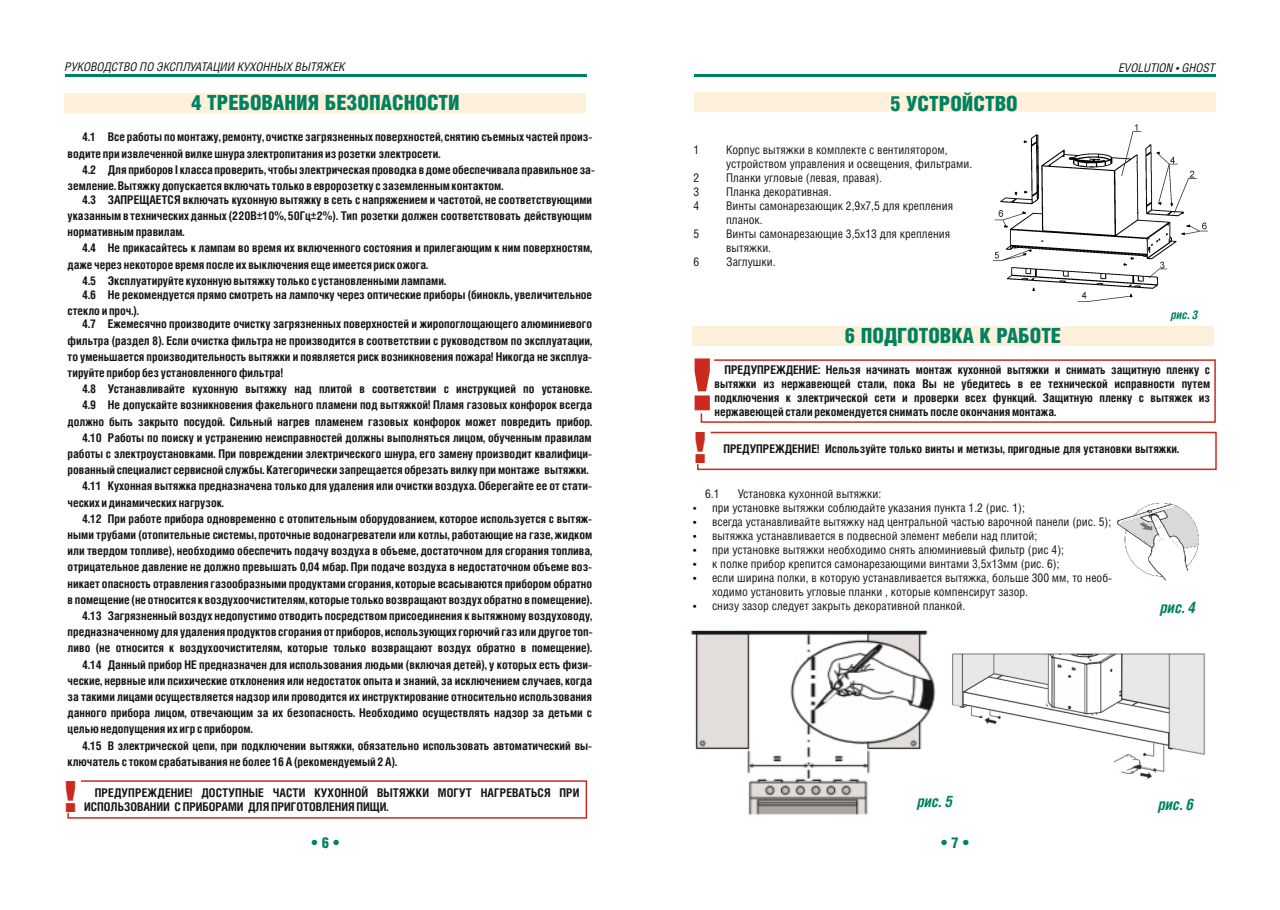
<style>
.page{position:relative;width:1280px;height:910px;background:#fff}
.page>*{position:absolute;margin:0;border:0;box-sizing:border-box;transform-origin:0 0}
.t1{font:72px "Helios Black C";color:#cb2b1e}
.t2{font:43.05px "Helios Black C";color:#cb2b1e}
.t3{font:21px "Helios Cond Black C";color:#008160}
.t4{font:italic 700 15.75px "Helios Cond C";color:#008160}
.t5{font:15px "Helios Cond Black C";color:#008160}
.t6{font:700 12px/16.2px "Helios Cond C";color:#151616;text-align:justify}
.t7{font:12px/14px "Helios Cond C";color:#151616}
.t8{font:italic 12px "Helios Cond C";color:#151616}
.t9{font:italic 700 12px "Helios Cond C";color:#008160}
</style>
<div class="page">
<hr style="left:65px;top:74px;width:521px;height:3px;background:#008160">
<div style="left:64px;top:93px;width:521px;height:19px;background:#fff0db"></div>
<hr style="left:694px;top:74px;width:522px;height:3px;background:#008160">
<div style="left:694px;top:93px;width:522px;height:19px;background:#fff0db"></div>
<div style="left:692px;top:326px;width:521px;height:19px;background:#fff0db"></div>
<svg style="left:700px;top:359px;width:516px;height:64px"></svg>
<img style="left:1118px;top:503px;width:80px;height:78px">
<img style="left:691px;top:630px;width:245px;height:186px">
<img style="left:993px;top:125px;width:215px;height:176px">
<svg style="left:697px;top:431px;width:520px;height:40px"></svg>
<svg style="left:67px;top:780px;width:521px;height:39px"></svg>
<img style="left:952px;top:653px;width:253px;height:126px">
<div style="left:957px;top:718px;width:27px;height:18px;background:#fff"></div>
<div style="left:1152px;top:773px;width:26px;height:17px;background:#fff"></div>
<div style="left:1170px;top:766px;width:10px;height:8px;background:#fff"></div>
<p class="t8" style="left:65px;top:61px;width:282px">РУКОВОДСТВО ПО ЭКСПЛУАТАЦИИ КУХОННЫХ ВЫТЯЖЕК</p>
<h3 class="t3" style="left:191px;top:93px;width:270px">4 ТРЕБОВАНИЯ БЕЗОПАСНОСТИ</h3>
<h3 class="t3" style="left:890px;top:94px;width:129px">5 УСТРОЙСТВО</h3>
<p class="t8" style="left:1119px;top:62px;width:98px">EVOLUTION • GHOST</p>
<p class="t6" style="left:82px;top:130px;width:511px">4.1 Все работы по монтажу, ремонту, очистке загрязненных поверхностей, снятию съемных частей произ-</p>
<p class="t6" style="left:68px;top:146px;width:374px">водите при извлеченной вилке шнура электропитания из розетки электросети.</p>
<p class="t6" style="left:82px;top:162px;width:15px">4.2</p>
<p class="t6" style="left:68px;top:178px;width:437px">земление.Вытяжку допускается включать только в евророзетку с заземленным контактом.</p>
<p class="t6" style="left:68px;top:192px;width:526px;text-indent:15px">4.3 ЗАПРЕЩАЕТСЯ включать кухонную вытяжку в сеть с напряжением и частотой, не соответствующими указанным в технических данных (220В±10%, 50Гц±2%). Тип розетки должен соответствовать действующим нормативным правилам.</p>
<p class="t6" style="left:82px;top:241px;width:511px">4.4 Не прикасайтесь к лампам во время их включенного состояния и прилегающим к ним поверхностям,</p>
<p class="t6" style="left:68px;top:257px;width:362px">даже через некоторое время после их выключения еще имеется риск ожога.</p>
<p class="t6" style="left:82px;top:273px;width:365px">4.5 Эксплуатируйте кухонную вытяжку только с установленными лампами.</p>
<p class="t6" style="left:68px;top:287px;width:526px;text-indent:15px">4.6 Не рекомендуется прямо смотреть на лампочку через оптические приборы (бинокль, увеличительное стекло и проч.).</p>
<p class="t6" style="left:68px;top:317px;width:526px;text-indent:15px">4.7 Ежемесячно производите очистку загрязненных поверхностей и жиропоглощающего алюминиевого фильтра (раздел 8). Если очистка фильтра не производится в соответствии с руководством по эксплуатации, то уменьшается производительность вытяжки и появляется риск возникновения пожара! Никогда не эксплуа&shy;тируйте прибор без установленного фильтра!</p>
<p class="t6" style="left:82px;top:381px;width:511px">4.8 Устанавливайте кухонную вытяжку над плитой в соответствии с инструкцией по установке.</p>
<p class="t6" style="left:82px;top:398px;width:511px">4.9 Не допускайте возникновения факельного пламени под вытяжкой! Пламя газовых конфорок всегда</p>
<p class="t6" style="left:68px;top:414px;width:526px">должно быть закрыто посудой. Сильный нагрев пламенем газовых конфорок может повредить прибор.</p>
<p class="t6" style="left:82px;top:430px;width:511px">4.10 Работы по поиску и устранению неисправностей должны выполняться лицом, обученным правилам</p>
<p class="t6" style="left:68px;top:446px;width:526px">работы с электроустановками. При повреждении электрического шнура, его замену производит квалифици-</p>
<p class="t6" style="left:68px;top:462px;width:522px">рованный специалист сервисной службы. Категорически запрещается обрезать вилку при монтаже вытяжки.</p>
<p class="t6" style="left:82px;top:479px;width:511px">4.11 Кухонная вытяжка предназначена только для удаления или очистки воздуха. Оберегайте ее от стати-</p>
<p class="t6" style="left:68px;top:495px;width:158px">ческих и динамических нагрузок.</p>
<p class="t6" style="left:82px;top:511px;width:511px">4.12 При работе прибора одновременно с отопительным оборудованием, которое используется с вытяж-</p>
<p class="t6" style="left:68px;top:527px;width:526px">ными трубами (отопительные системы, проточные водонагреватели или котлы, работающие на газе, жидком</p>
<p class="t6" style="left:68px;top:543px;width:526px">или твердом топливе), необходимо обеспечить подачу воздуха в объеме, достаточном для сгорания топлива,</p>
<p class="t6" style="left:68px;top:560px;width:526px">отрицательное давление не должно превышать 0,04 мбар. При подаче воздуха в недостаточном объеме воз-</p>
<p class="t6" style="left:68px;top:576px;width:526px">никает опасность отравления газообразными продуктами сгорания, которые всасываются прибором обратно</p>
<p class="t6" style="left:68px;top:592px;width:526px">в помещение (не относится к воздухоочистителям, которые только возвращают воздух обратно в помещение).</p>
<p class="t6" style="left:82px;top:608px;width:511px">4.13 Загрязненный воздух недопустимо отводить посредством присоединения к вытяжному воздуховоду,</p>
<p class="t6" style="left:68px;top:624px;width:527px">предназначенному для удаления продуктов сгорания от приборов, использующих горючий газ или другое топ-</p>
<p class="t6" style="left:68px;top:641px;width:526px">ливо (не относится к воздухоочистителям, которые только возвращают воздух обратно в помещение).</p>
<p class="t6" style="left:82px;top:657px;width:511px">4.14 Данный прибор НЕ предназначен для использования людьми (включая детей), у которых есть физи-</p>
<p class="t6" style="left:68px;top:673px;width:526px">ческие, нервные или психические отклонения или недостаток опыта и знаний, за исключением случаев, когда</p>
<p class="t6" style="left:68px;top:689px;width:526px">за такими лицами осуществляется надзор или проводится их инструктирование относительно использования</p>
<p class="t6" style="left:68px;top:705px;width:526px">данного прибора лицом, отвечающим за их безопасность. Необходимо осуществлять надзор за детьми с</p>
<p class="t6" style="left:68px;top:722px;width:187px">целью недопущения их игр с прибором.</p>
<p class="t6" style="left:82px;top:738px;width:511px">4.15 В электрической цепи, при подключении вытяжки, обязательно использовать автоматический вы-</p>
<p class="t6" style="left:68px;top:754px;width:331px">ключатель с током срабатывания не более 16 А (рекомендуемый 2 А).</p>
<p class="t6" style="left:108px;top:162px;width:489px">Для приборов I класса проверить, чтобы электрическая проводка в доме обеспечивала правильное за-</p>
<p class="t7" style="left:693px;top:144px;width:7px">1</p>
<p class="t7" style="left:726px;top:144px;width:248px">Корпус вытяжки в комплекте с вентилятором, устройством управления и освещения, фильтрами.</p>
<p class="t7" style="left:693px;top:186px;width:7px">3</p>
<p class="t7" style="left:726px;top:186px;width:107px">Планка декоративная.</p>
<p class="t7" style="left:693px;top:199px;width:7px">4</p>
<p class="t7" style="left:726px;top:199px;width:228px">Винты самонарезающик 2,9х7,5 для крепления планок.</p>
<p class="t7" style="left:693px;top:227px;width:7px">5</p>
<p class="t7" style="left:726px;top:227px;width:225px">Винты самонарезающие 3,5х13 для крепления вытяжки.</p>
<p class="t7" style="left:693px;top:255px;width:7px">6</p>
<p class="t7" style="left:726px;top:255px;width:51px">Заглушки.</p>
<p class="t7" style="left:693px;top:172px;width:7px">2</p>
<p class="t7" style="left:726px;top:172px;width:157px">Планки угловые (левая, правая).</p>
<h3 class="t3" style="left:845px;top:326px;width:218px">6 ПОДГОТОВКА К РАБОТЕ</h3>
<p class="t9" style="left:1171px;top:309px;width:29px">рис. 3</p>
<h1 class="t1" style="left:690px;top:351px;width:25px">!</h1>
<p class="t6" style="left:714px;top:364px;width:497px;line-height:13.8px;text-indent:10px">ПРЕДУПРЕЖДЕНИЕ: Нельзя начинать монтаж кухонной вытяжки и снимать защитную пленку с вытяжки из нержавеющей стали, пока Вы не убедитесь в ее технической исправности путем подключения к электрической сети и проверки всех функций. Защитную пленку с вытяжек из нержавеющей стали рекомендуется снимать после окончания монтажа.</p>
<h2 class="t2" style="left:693px;top:428px;width:16px">!</h2>
<p class="t6" style="left:723px;top:441px;width:457px">ПРЕДУПРЕЖДЕНИЕ! Используйте только винты и метизы, пригодные для установки вытяжки.</p>
<p class="t7" style="left:705px;top:488px;width:16px">6.1</p>
<p class="t7" style="left:712px;top:488px;width:314px;text-indent:26px">Установка кухонной вытяжки:<br>при установке вытяжки соблюдайте указания пункта 1.2 (рис. 1);</p>
<p class="t7" style="left:712px;top:530px;width:353px">вытяжка устанавливается в подвесной элемент мебели над плитой;<br>при установке вытяжки необходимо снять алюминиевый фильтр (рис 4); к полке прибор крепится самонарезающими винтами 3,5х13мм (рис. 6);</p>
<p class="t7" style="left:712px;top:516px;width:401px">всегда устанавливайте вытяжку над центральной частью варочной панели (рис. 5);</p>
<p class="t7" style="left:712px;top:572px;width:402px">если ширина полки, в которую устанавливается вытяжка, больше 300 мм, то необ&shy;ходимо установить угловые планки , которые компенсирут зазор.<br>снизу зазор следует закрыть декоративной планкой.</p>
<h3 class="t4" style="left:1160px;top:601px;width:37px">рис. 4</h3>
<h2 class="t2" style="left:64px;top:776px;width:16px">!</h2>
<p class="t6" style="left:84px;top:786px;width:497px;line-height:13.8px;text-indent:11px">ПРЕДУПРЕЖДЕНИЕ! ДОСТУПНЫЕ ЧАСТИ КУХОННОЙ ВЫТЯЖКИ МОГУТ НАГРЕВАТЬСЯ ПРИ<br>ИСПОЛЬЗОВАНИИ С ПРИБОРАМИ ДЛЯ ПРИГОТОВЛЕНИЯ ПИЩИ.</p>
<h3 class="t4" style="left:917px;top:794px;width:37px">рис. 5</h3>
<p class="t5" style="left:312px;top:835px;width:29px">• 6 •</p>
<p class="t5" style="left:941px;top:835px;width:29px">• 7 •</p>
<h3 class="t4" style="left:1158px;top:797px;width:37px">рис. 6</h3>
</div>
